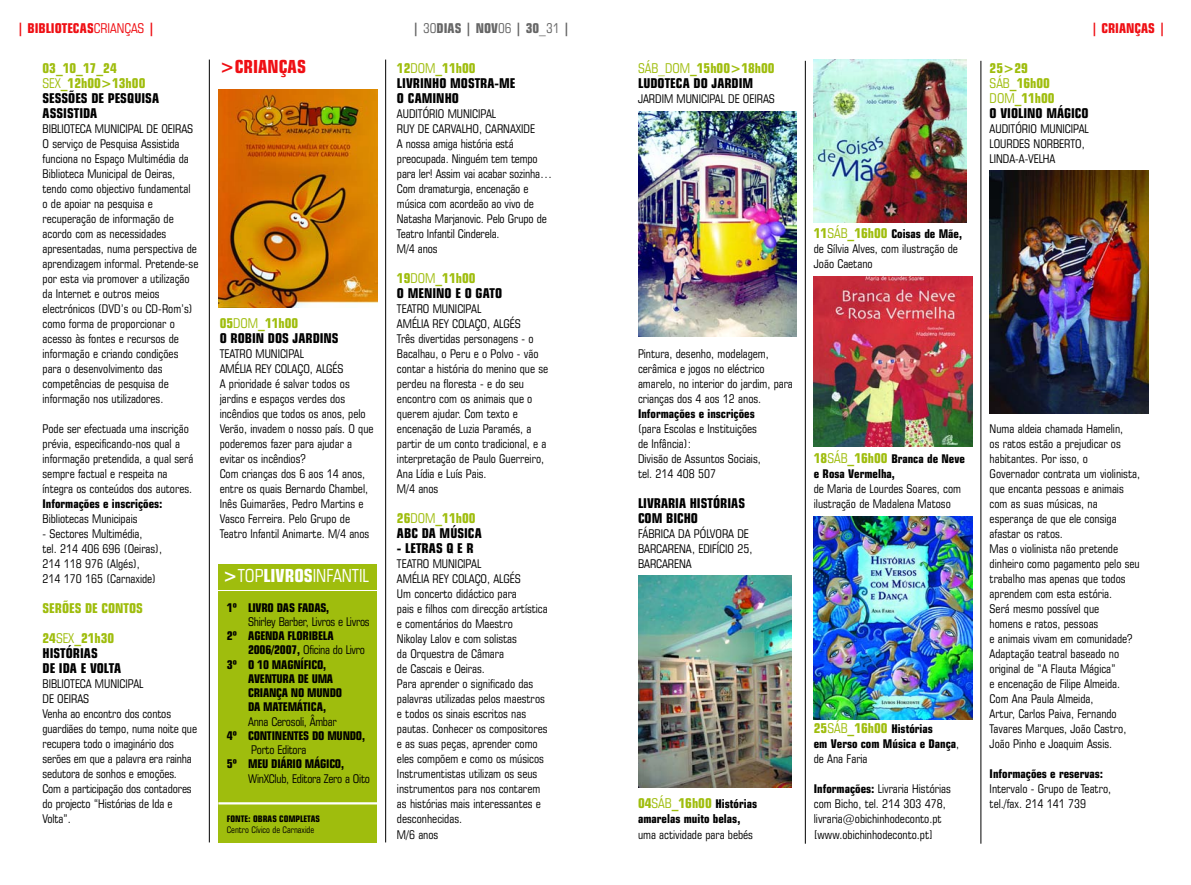
<style>
.page{position:relative;width:1191px;height:885px;background:#fff}
.page>*{position:absolute;margin:0;border:0;box-sizing:border-box;transform-origin:0 0}
.t1{font:condensed 18px "Square 721 BT";color:#fff}
.t2{font:700 condensed 18px "Square 721 BT";color:#ef0f14}
.t3{font:700 condensed 13.5px/15px "Square 721 BT";color:#000}
.t4{font:700 condensed 13.5px/15px "Square 721 BT";color:#9fbd0d}
.t5{font:700 condensed 13.5px "Square 721 BT";color:#ef0f14}
.t6{font:700 condensed 13.5px "Square 721 BT";color:#666}
.t7{font:condensed 12px/15px "Square 721 BT";color:#000}
.t8{font:700 condensed 12px/15px "Square 721 BT";color:#000}
.t9{font:700 condensed 12px "Square 721 BT";letter-spacing:-.02em;color:#000}
.t10{font:condensed 12px "Square 721 BT";letter-spacing:-.02em;color:#000}
.t11{font:condensed 9px "Square 721 BT";color:#000}
.t12{font:700 condensed 9px "Square 721 BT";color:#000}
.s1{font-weight:400}
.s2{color:#9fbd0d}
.s3{font-weight:400;color:#9fbd0d}
.s4{font-weight:700}
.s5{font-weight:700;font-size:13.5px;color:#9fbd0d}
.s6{font-size:13.5px;color:#9fbd0d}
.s7{color:#000}
.s8{font-weight:400;font-size:13.5px;color:#9fbd0d}
</style>
<div class="page">
<hr style="left:385px;top:60px;width:1px;height:782px;background:#000">
<hr style="left:805px;top:61px;width:1px;height:782px;background:#000">
<hr style="left:209px;top:60px;width:1px;height:782px;background:#000">
<div style="left:218px;top:591px;width:159px;height:251px;background:#9fbd0d"></div>
<hr style="left:218px;top:802px;width:159px;height:2px;background:#fff">
<div style="left:218px;top:563px;width:159px;height:26px;background:#9fbd0d"></div>
<hr style="left:980px;top:61px;width:1px;height:782px;background:#000">
<img style="left:814px;top:276px;width:158px;height:170px">
<img style="left:814px;top:60px;width:153px;height:162px">
<img style="left:638px;top:575px;width:153px;height:212px">
<img style="left:814px;top:516px;width:158px;height:203px">
<img style="left:218px;top:89px;width:159px;height:218px">
<img style="left:989px;top:170px;width:159px;height:243px">
<img style="left:638px;top:111px;width:159px;height:225px">
<p class="t5" style="left:17px;top:21px;width:139px">| BIBLIOTECAS<span class="s1">CRIANÇAS</span> |</p>
<p class="t6" style="left:413px;top:21px;width:159px">| <span class="s1">30</span>DIAS | NOV<span class="s1">06</span> | 30<span class="s1">_31</span> |</p>
<p class="t3" style="left:43px;top:61px;width:118px"><span class="s2">03_10_17_24<br></span><span class="s3">SEX</span><span class="s2">_12h00&gt;13h00<br></span>SESSÕES DE PESQUISA<br>ASSISTIDA</p>
<p class="t7" style="left:43px;top:121px;width:157px">BIBLIOTECA MUNICIPAL DE OEIRAS<br>O serviço de Pesquisa Assistida funciona no Espaço Multimédia da<br>Biblioteca Municipal de Oeiras, tendo como objectivo fundamental o de apoiar na pesquisa e recuperação de informação de acordo com as necessidades apresentadas, numa perspectiva de aprendizagem informal. Pretende-se por esta via promover a utilização da Internet e outros meios electrónicos (DVD’s ou CD-Rom’s) como forma de proporcionar o acesso às fontes e recursos de informação e criando condições para o desenvolvimento das competências de pesquisa de informação nos utilizadores.</p>
<p class="t7" style="left:43px;top:421px;width:152px">Pode ser efectuada uma inscrição prévia, especificando-nos qual a informação pretendida, a qual será sempre factual e respeita na íntegra os conteúdos dos autores.</p>
<p class="t8" style="left:43px;top:496px;width:122px">Informações e inscrições:</p>
<p class="t7" style="left:43px;top:511px;width:97px">Bibliotecas Municipais</p>
<p class="t7" style="left:43px;top:526px;width:121px">- Sectores Multimédia,<br>tel. 214 406 696 (Oeiras),<br>214 118 976 (Algés),<br>214 170 165 (Carnaxide)</p>
<p class="t4" style="left:43px;top:601px;width:102px">SERÕES DE CONTOS</p>
<p class="t3" style="left:43px;top:631px;width:80px"><span class="s2">24</span><span class="s3">SEX</span><span class="s2">_21h30<br></span>HISTÓRIAS<br>DE IDA E VOLTA</p>
<p class="t7" style="left:43px;top:676px;width:156px">BIBLIOTECA MUNICIPAL<br>DE OEIRAS<br>Venha ao encontro dos contos guardiães do tempo, numa noite que recupera todo o imaginário dos serões em que a palavra era rainha sedutora de sonhos e emoções.<br>Com a participação dos contadores do projecto “Histórias de Ida e<br>Volta”.</p>
<h1 class="t2" style="left:220px;top:56px;width:88px">&gt;CRIANÇAS</h1>
<p class="t3" style="left:397px;top:61px;width:120px"><span class="s2">12</span><span class="s3">DOM</span><span class="s2">_11h00<br></span>LIVRINHO MOSTRA-ME<br>O CAMINHO</p>
<p class="t7" style="left:397px;top:106px;width:156px">AUDITÓRIO MUNICIPAL<br>RUY DE CARVALHO, CARNAXIDE<br>A nossa amiga história está preocupada. Ninguém tem tempo para ler! Assim vai acabar sozinha…<br>Com dramaturgia, encenação e música com acordeão ao vivo de<br>Natasha Marjanovic. Pelo Grupo de<br>Teatro Infantil Cinderela.<br>M/4 anos</p>
<p class="t3" style="left:397px;top:271px;width:107px"><span class="s2">19</span><span class="s3">DOM</span><span class="s2">_11h00<br></span>O MENINO E O GATO</p>
<p class="t7" style="left:397px;top:301px;width:153px">TEATRO MUNICIPAL<br>AMÉLIA REY COLAÇO, ALGÉS<br>Três divertidas personagens - o<br>Bacalhau, o Peru e o Polvo - vão contar a história do menino que se perdeu na floresta - e do seu encontro com os animais que o querem ajudar. Com texto e encenação de Luzia Paramés, a partir de um conto tradicional, e a interpretação de Paulo Guerreiro,<br>Ana Lídia e Luís Pais.<br>M/4 anos</p>
<p class="t3" style="left:397px;top:511px;width:86px"><span class="s2">26</span><span class="s3">DOM</span><span class="s2">_11h00<br></span>ABC DA MÚSICA</p>
<p class="t3" style="left:397px;top:541px;width:78px">- LETRAS Q E R</p>
<p class="t7" style="left:397px;top:556px;width:152px">TEATRO MUNICIPAL<br>AMÉLIA REY COLAÇO, ALGÉS<br>Um concerto didáctico para<br>pais e filhos com direcção artística e comentários do Maestro<br>Nikolay Lalov e com solistas<br>da Orquestra de Câmara<br>de Cascais e Oeiras.<br>Para aprender o significado das palavras utilizadas pelos maestros e todos os sinais escritos nas pautas. Conhecer os compositores e as suas peças, aprender como eles compõem e como os músicos<br>Instrumentistas utilizam os seus instrumentos para nos contarem as histórias mais interessantes e desconhecidas.<br>M/6 anos</p>
<p class="t3" style="left:220px;top:316px;width:120px"><span class="s2">05</span><span class="s3">DOM</span><span class="s2">_11h00<br></span>O ROBIN DOS JARDINS</p>
<p class="t7" style="left:220px;top:346px;width:155px">TEATRO MUNICIPAL<br>AMÉLIA REY COLAÇO, ALGÉS<br>A prioridade é salvar todos os jardins e espaços verdes dos incêndios que todos os anos, pelo<br>Verão, invadem o nosso país. O que poderemos fazer para ajudar a evitar os incêndios?<br>Com crianças dos 6 aos 14 anos, entre os quais Bernardo Chambel,<br>Inês Guimarães, Pedro Martins e<br>Vasco Ferreira. Pelo Grupo de<br>Teatro Infantil Animarte. M/4 anos</p>
<h1 class="t1" style="left:223px;top:565px;width:147px"><span class="s4">&gt;</span>TOP<span class="s4">LIVROS</span>INFANTIL</h1>
<p class="t9" style="left:227px;top:600px;width:104px">1º LIVRO DAS FADAS,</p>
<p class="t10" style="left:248px;top:614px;width:123px">Shirley Barber, Livros e Livros</p>
<p class="t9" style="left:227px;top:628px;width:108px">2º AGENDA FLORIBELA</p>
<p class="t10" style="left:248px;top:643px;width:118px"><span class="s4">2006/2007,</span> Oficina do Livro</p>
<p class="t9" style="left:227px;top:657px;width:101px">3º O 10 MAGNÍFICO,</p>
<p class="t9" style="left:248px;top:671px;width:87px">AVENTURA DE UMA</p>
<p class="t9" style="left:248px;top:685px;width:95px">CRIANÇA NO MUNDO</p>
<p class="t9" style="left:248px;top:700px;width:79px">DA MATEMÁTICA,</p>
<p class="t10" style="left:248px;top:714px;width:90px">Anna Cerosoli, Âmbar</p>
<p class="t9" style="left:227px;top:728px;width:140px">4º CONTINENTES DO MUNDO,</p>
<p class="t10" style="left:251px;top:742px;width:57px">Porto Editora</p>
<p class="t9" style="left:227px;top:757px;width:119px">5º MEU DIÁRIO MÁGICO,</p>
<p class="t10" style="left:248px;top:771px;width:123px">WinXClub, Editora Zero a Oito</p>
<p class="t12" style="left:227px;top:813px;width:95px">FONTE: OBRAS COMPLETAS</p>
<p class="t11" style="left:227px;top:824px;width:89px">Centro Cívico de Carnaxide</p>
<p class="t3" style="left:638px;top:61px;width:138px"><span class="s3">SÁB_DOM</span><span class="s2">_15h00&gt;18h00<br></span>LUDOTECA DO JARDIM</p>
<p class="t7" style="left:638px;top:91px;width:138px">JARDIM MUNICIPAL DE OEIRAS</p>
<p class="t7" style="left:814px;top:226px;width:150px"><span class="s5">11</span><span class="s6">SÁB</span><span class="s5">_16h00</span> <span class="s4">Coisas de Mãe, </span>de Sílvia Alves, com ilustração de<br>João Caetano</p>
<p class="t5" style="left:1091px;top:21px;width:76px">| CRIANÇAS |</p>
<p class="t4" style="left:989px;top:61px;width:100px">25&gt;29<br><span class="s1">SÁB</span>_16h00<br><span class="s1">DOM</span>_11h00<br><span class="s7">O VIOLINO MÁGICO</span></p>
<p class="t7" style="left:989px;top:121px;width:100px">AUDITÓRIO MUNICIPAL<br>LOURDES NORBERTO,<br>LINDA-A-VELHA</p>
<p class="t7" style="left:638px;top:346px;width:156px">Pintura, desenho, modelagem, cerâmica e jogos no eléctrico amarelo, no interior do jardim, para crianças dos 4 aos 12 anos.</p>
<p class="t8" style="left:638px;top:406px;width:118px">Informações e inscrições</p>
<p class="t7" style="left:638px;top:421px;width:124px">(para Escolas e Instituições de Infância):<br>Divisão de Assuntos Sociais, tel. 214 408 507</p>
<p class="t3" style="left:638px;top:496px;width:109px">LIVRARIA HISTÓRIAS<br>COM BICHO</p>
<p class="t7" style="left:638px;top:526px;width:116px">FÁBRICA DA PÓLVORA DE<br>BARCARENA, EDIFÍCIO 25,<br>BARCARENA</p>
<p class="t8" style="left:814px;top:451px;width:152px"><span class="s6">18</span><span class="s8">SÁB</span><span class="s6">_16h00</span> Branca de Neve e Rosa Vermelha,</p>
<p class="t7" style="left:814px;top:481px;width:149px">de Maria de Lourdes Soares, com ilustração de Madalena Matoso</p>
<p class="t8" style="left:638px;top:796px;width:121px"><span class="s6">04</span><span class="s8">SÁB</span><span class="s6">_16h00</span> Histórias amarelas muito belas,</p>
<p class="t7" style="left:638px;top:826px;width:116px">uma actividade para bebés</p>
<p class="t8" style="left:814px;top:721px;width:147px"><span class="s6">25</span><span class="s8">SÁB</span><span class="s6">_16h00</span> Histórias<br>em Verso com Música e Dança<span class="s1">, de Ana Faria</span></p>
<p class="t7" style="left:814px;top:781px;width:138px"><span class="s4">Informações:</span> Livraria Histórias com Bicho, tel. 214 303 478, livraria@obichinhodeconto.pt [www.obichinhodeconto.pt]</p>
<p class="t7" style="left:989px;top:421px;width:152px">Numa aldeia chamada Hamelin,<br>os ratos estão a prejudicar os habitantes. Por isso, o<br>Governador contrata um violinista, que encanta pessoas e animais com as suas músicas, na esperança de que ele consiga afastar os ratos.<br>Mas o violinista não pretende dinheiro como pagamento pelo seu trabalho mas apenas que todos aprendem com esta estória.<br>Será mesmo possível que<br>homens e ratos, pessoas<br>e animais vivam em comunidade?<br>Adaptação teatral baseado no original de ”A Flauta Mágica”<br>e encenação de Filipe Almeida.<br>Com Ana Paula Almeida,<br>Artur, Carlos Paiva, Fernando<br>Tavares Marques, João Castro,<br>João Pinho e Joaquim Assis.</p>
<p class="t8" style="left:989px;top:766px;width:115px">Informações e reservas:</p>
<p class="t7" style="left:989px;top:781px;width:123px">Intervalo - Grupo de Teatro, tel./fax. 214 141 739</p>
</div>
